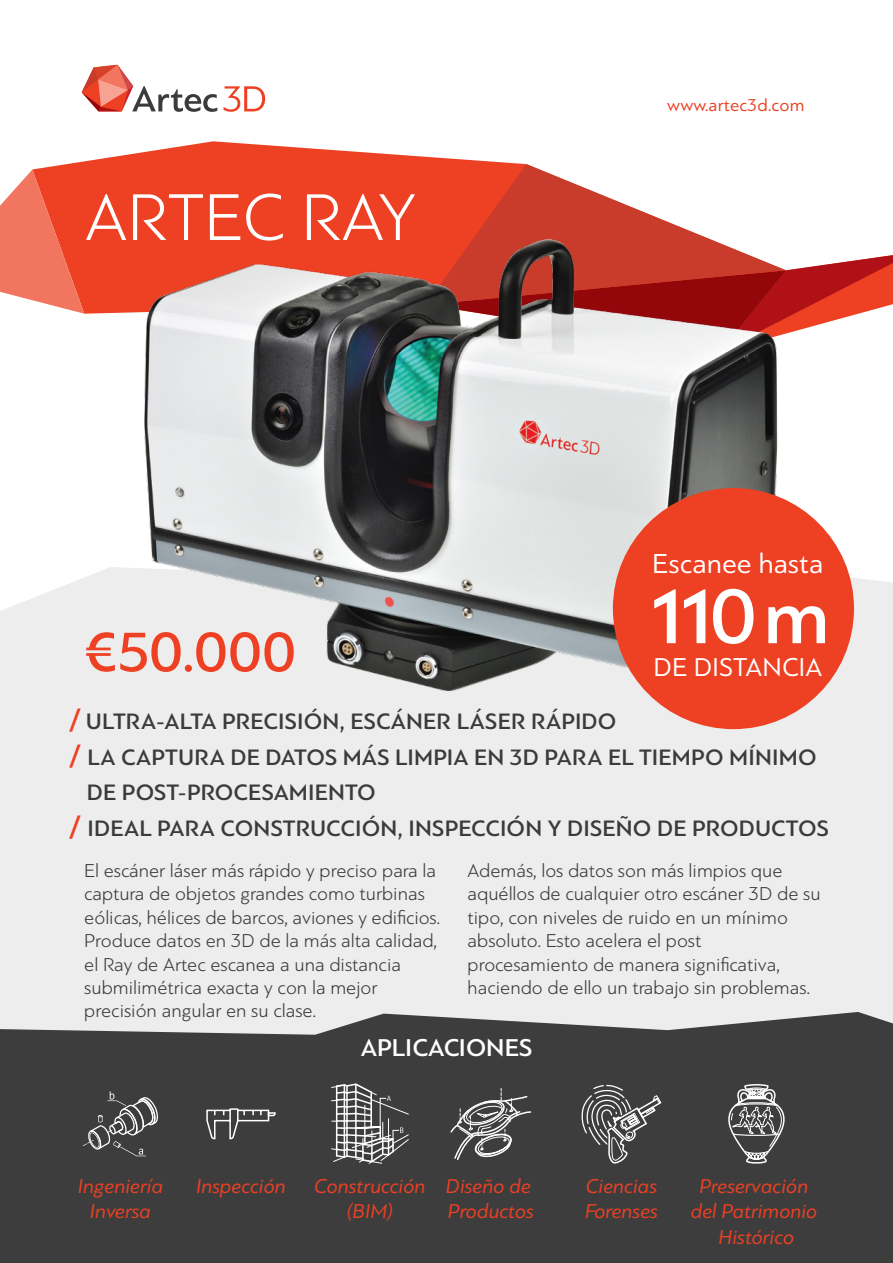
<style>
.page{position:relative;width:893px;height:1263px;background:#fff}
.page>*{position:absolute;margin:0;border:0;box-sizing:border-box;transform-origin:0 0}
.t1{font:500 81px "PF Bague Sans Pro";color:#fff}
.t2{font:300 69px "PF Bague Sans Pro";color:#fff}
.t3{font:500 58.5px "PF Bague Sans Pro";color:#ee4023}
.t4{font:28.8px "PF Bague Sans Pro";color:#fff}
.t5{font:27px "PF Bague Sans Pro";letter-spacing:.005em;color:#fff}
.t6{font:500 25.5px "PF Bague Sans Pro";color:#fff}
.t7{font:500 23.4px "PF Bague Sans Pro";letter-spacing:.005em;color:#3b3a3c}
.t8{font:italic 21px/25.5px "PF Bague Sans Pro";color:#ee4023;text-align:center}
.t9{font:300 19.5px/23.4px "PF Bague Sans Pro";color:#3b3a3c}
.t10{font:18px "PF Bague Sans Pro";letter-spacing:.01em;color:#ee4023}
.s1{font-weight:700;font-size:30px;color:#ee4023}
</style>
<div class="page">
<svg style="left:82px;top:65px;width:135px;height:47px"></svg>
<svg style="left:224px;top:86px;width:41px;height:26px"></svg>
<svg style="left:36px;top:141px;width:488px;height:173px;fill:#ee4023"></svg>
<svg style="left:795px;top:255px;width:98px;height:76px"></svg>
<svg style="left:426px;top:164px;width:237px;height:56px"></svg>
<svg style="left:0;top:169px;width:84px;height:145px;background:#f27862"></svg>
<div style="left:0;top:567px;width:893px;height:445px;background:#ededee"></div>
<img style="left:126px;top:220px;width:669px;height:483px">
<div style="left:613px;top:488px;width:241px;height:241px;background:#ee4023;border-radius:50%"></div>
<div style="left:0;top:1012px;width:893px;height:251px;background:#3d3d3e"></div>
<svg style="left:83px;top:1091px;width:76px;height:65px;background:#575758"></svg>
<svg style="left:581px;top:1085px;width:80px;height:78px;background:#5f5f60"></svg>
<svg style="left:727px;top:1083px;width:61px;height:81px;background:#6a6a6b"></svg>
<svg style="left:449px;top:1088px;width:83px;height:73px;background:#606061"></svg>
<svg style="left:205px;top:1107px;width:71px;height:33px;background:#5d5d5e"></svg>
<svg style="left:331px;top:1083px;width:92px;height:81px;background:#666667"></svg>
<h2 class="t2" style="left:85px;top:178px;width:332px">ARTEC RAY</h2>
<h3 class="t3" style="left:84px;top:617px;width:213px">€50.000</h3>
<p class="t10" style="left:667px;top:94px;width:139px">www.artec3d.com</p>
<h3 class="t4" style="left:652px;top:546px;width:173px">Escanee hasta</h3>
<h1 class="t1" style="left:646px;top:568px;width:186px">110 m</h1>
<h3 class="t5" style="left:654px;top:651px;width:170px">DE DISTANCIA</h3>
<p class="t7" style="left:70px;top:707px;width:548px"><span class="s1">/</span> ULTRA-ALTA PRECISIÓN, ESCÁNER LÁSER RÁPIDO</p>
<p class="t7" style="left:70px;top:743px;width:748px"><span class="s1">/</span> LA CAPTURA DE DATOS MÁS LIMPIA EN 3D PARA EL TIEMPO MÍNIMO</p>
<p class="t7" style="left:87px;top:779px;width:290px">DE POST-PROCESAMIENTO</p>
<p class="t7" style="left:70px;top:814px;width:760px"><span class="s1">/</span> IDEAL PARA CONSTRUCCIÓN, INSPECCIÓN Y DISEÑO DE PRODUCTOS</p>
<p class="t9" style="left:84px;top:859px;width:357px">El escáner láser más rápido y preciso para la captura de objetos grandes como turbinas eólicas, hélices de barcos, aviones y edificios.<br>Produce datos en 3D de la más alta calidad, el Ray de Artec escanea a una distancia submilimétrica exacta y con la mejor precisión angular en su clase.</p>
<p class="t9" style="left:468px;top:859px;width:354px">Además, los datos son más limpios que aquéllos de cualquier otro escáner 3D de su tipo, con niveles de ruido en un mínimo absoluto. Esto acelera el post procesamiento de manera significativa, haciendo de ello un trabajo sin problemas.</p>
<h3 class="t6" style="left:361px;top:1033px;width:173px">APLICACIONES</h3>
<p class="t8" style="left:196px;top:1173px;width:91px">Inspección</p>
<p class="t8" style="left:446px;top:1173px;width:89px;text-align:left">Diseño de<br>Productos</p>
<p class="t8" style="left:314px;top:1173px;width:113px">Construcción (BIM)</p>
<p class="t8" style="left:78px;top:1173px;width:87px">Ingeniería<br>Inversa</p>
<p class="t8" style="left:691px;top:1173px;width:128px">Preservación del Patrimonio<br>Histórico</p>
<p class="t8" style="left:585px;top:1173px;width:74px;text-align:left">Ciencias<br>Forenses</p>
</div>
